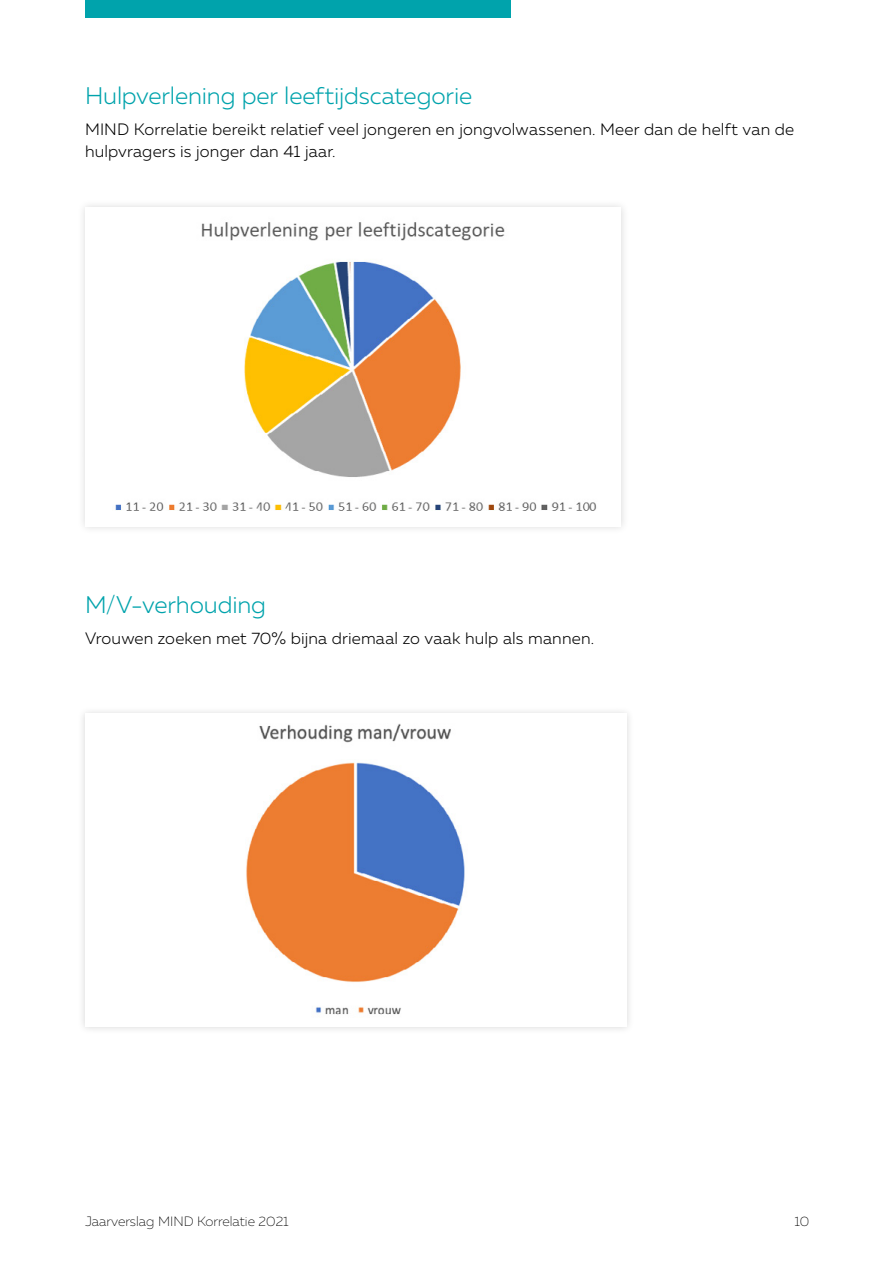
<style>
.page{position:relative;width:893px;height:1263px;background:#fff}
.page>*{position:absolute;margin:0;border:0;box-sizing:border-box;transform-origin:0 0}
.t1{font:300 24px "Muller";letter-spacing:-.005em;color:#00a3ac}
.t2{font:300 16.5px/22.5px "Muller";letter-spacing:.01em;color:#000}
.t3{font:200 13.5px "Muller";color:#000}
</style>
<div class="page">
<div style="left:85px;top:0;width:425px;height:17px;background:#00a3ac"></div>
<div style="left:76px;top:198px;width:553px;height:336px;background:#000;opacity:.15"></div>
<img style="left:115px;top:222px;width:481px;height:289px">
<img style="left:246px;top:724px;width:219px;height:291px">
<h1 class="t1" style="left:85px;top:81px;width:389px">Hulpverlening per leeftijdscategorie</h1>
<p class="t2" style="left:85px;top:118px;width:711px">MIND Korrelatie bereikt relatief veel jongeren en jongvolwassenen. Meer dan de helft van de hulpvragers is jonger dan 41 jaar.</p>
<h1 class="t1" style="left:85px;top:591px;width:183px">M/V-verhouding</h1>
<p class="t2" style="left:85px;top:627px;width:511px">Vrouwen zoeken met 70% bijna driemaal zo vaak hulp als mannen.</p>
<p class="t3" style="left:85px;top:1213px;width:205px">Jaarverslag MIND Korrelatie 2021</p>
<p class="t3" style="left:794px;top:1213px;width:16px">10</p>
</div>
